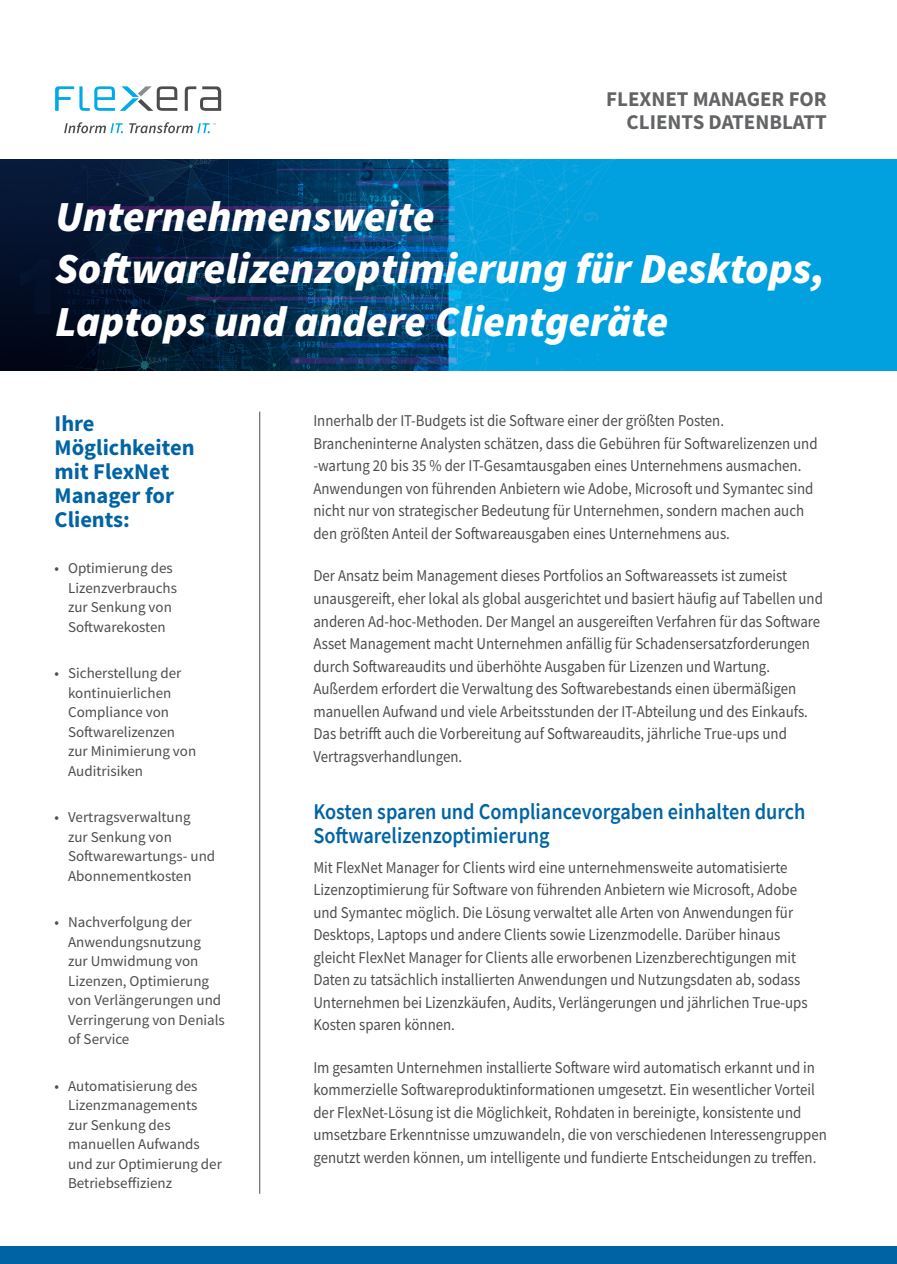
<style>
.page{position:relative;width:897px;height:1264px;background:#fff}
.page>*{position:absolute;margin:0;border:0;box-sizing:border-box;transform-origin:0 0}
.t1{font:italic 900 42.9px/52.5px "Source Sans Pro";color:#fff}
.t2{font:600 22.5px/24px "Source Sans Pro";color:#0064a4;scale:.9 1}
.t3{font:700 22.5px/24px "Source Sans Pro";color:#0064a4}
.t4{font:700 21px "Source Sans Pro";color:#636466}
.t5{font:16.5px/22.5px "Source Sans Pro";color:#4d4d4f;scale:.9 1}
.t6{font:15px/19.5px "Source Sans Pro";color:#4d4d4f}
</style>
<div class="page">
<svg style="left:64px;top:122px;width:59px;height:11px"></svg>
<svg style="left:129px;top:122px;width:86px;height:11px"></svg>
<svg style="left:185px;top:86px;width:36px;height:25px"></svg>
<svg style="left:55px;top:86px;width:122px;height:25px"></svg>
<img style="left:0;top:160px;width:896px;height:210px">
<div style="left:0;top:1246px;width:896px;height:18px;background:#0064a4"></div>
<hr style="left:259px;top:411px;width:1px;height:782px;background:#4d4d4f">
<p class="t4" style="left:606px;top:85px;width:222px">FLEXNET MANAGER FOR</p>
<p class="t4" style="left:626px;top:108px;width:202px">CLIENTS DATENBLATT</p>
<h1 class="t1" style="left:55px;top:189px;width:771px">Unternehmensweite<br>Softwarelizenzoptimierung für Desktops,<br>Laptops und andere Clientgeräte</h1>
<h2 class="t3" style="left:55px;top:411px;width:141px">Ihre<br>Möglichkeiten mit FlexNet<br>Manager for<br>Clients:</h2>
<p class="t6" style="left:68px;top:558px;width:110px;text-indent:-14px">• Optimierung des<br>Lizenzverbrauchs zur Senkung von<br>Softwarekosten</p>
<p class="t6" style="left:68px;top:663px;width:130px;text-indent:-14px">• Sicherstellung der kontinuierlichen<br>Compliance von<br>Softwarelizenzen zur Minimierung von<br>Auditrisiken</p>
<p class="t6" style="left:68px;top:807px;width:148px;text-indent:-14px">• Vertragsverwaltung<br>zur Senkung von<br>Softwarewartungs- und<br>Abonnementkosten</p>
<p class="t6" style="left:68px;top:912px;width:158px;text-indent:-14px">• Nachverfolgung der<br>Anwendungsnutzung<br>zur Umwidmung von<br>Lizenzen, Optimierung von Verlängerungen und<br>Verringerung von Denials of Service</p>
<p class="t6" style="left:68px;top:1076px;width:155px;text-indent:-14px">• Automatisierung des<br>Lizenzmanagements<br>zur Senkung des manuellen Aufwands und zur Optimierung der<br>Betriebseffizienz</p>
<p class="t5" style="left:313px;top:409px;width:561px">Innerhalb der IT-Budgets ist die Software einer der größten Posten.<br>Brancheninterne Analysten schätzen, dass die Gebühren für Softwarelizenzen und -wartung 20 bis 35 % der IT-Gesamtausgaben eines Unternehmens ausmachen.<br>Anwendungen von führenden Anbietern wie Adobe, Microsoft und Symantec sind nicht nur von strategischer Bedeutung für Unternehmen, sondern machen auch den größten Anteil der Softwareausgaben eines Unternehmens aus.</p>
<p class="t5" style="left:313px;top:564px;width:567px">Der Ansatz beim Management dieses Portfolios an Softwareassets ist zumeist unausgereift, eher lokal als global ausgerichtet und basiert häufig auf Tabellen und anderen Ad-hoc-Methoden. Der Mangel an ausgereiften Verfahren für das Software Asset Management macht Unternehmen anfällig für Schadensersatzforderungen durch Softwareaudits und überhöhte Ausgaben für Lizenzen und Wartung.<br>Außerdem erfordert die Verwaltung des Softwarebestands einen übermäßigen manuellen Aufwand und viele Arbeitsstunden der IT-Abteilung und des Einkaufs.<br>Das betrifft auch die Vorbereitung auf Softwareaudits, jährliche True-ups und Vertragsverhandlungen.</p>
<h2 class="t2" style="left:313px;top:799px;width:548px">Kosten sparen und Compliancevorgaben einhalten durch<br>Softwarelizenzoptimierung</h2>
<p class="t5" style="left:313px;top:855px;width:550px">Mit FlexNet Manager for Clients wird eine unternehmensweite automatisierte Lizenzoptimierung für Software von führenden Anbietern wie Microsoft, Adobe und Symantec möglich. Die Lösung verwaltet alle Arten von Anwendungen für Desktops, Laptops und andere Clients sowie Lizenzmodelle. Darüber hinaus gleicht FlexNet Manager for Clients alle erworbenen Lizenzberechtigungen mit Daten zu tatsächlich installierten Anwendungen und Nutzungsdaten ab, sodass Unternehmen bei Lizenzkäufen, Audits, Verlängerungen und jährlichen True-ups Kosten sparen können.</p>
<p class="t5" style="left:313px;top:1056px;width:572px">Im gesamten Unternehmen installierte Software wird automatisch erkannt und in kommerzielle Softwareproduktinformationen umgesetzt. Ein wesentlicher Vorteil der FlexNet-Lösung ist die Möglichkeit, Rohdaten in bereinigte, konsistente und umsetzbare Erkenntnisse umzuwandeln, die von verschiedenen Interessengruppen genutzt werden können, um intelligente und fundierte Entscheidungen zu treffen.</p>
</div>
